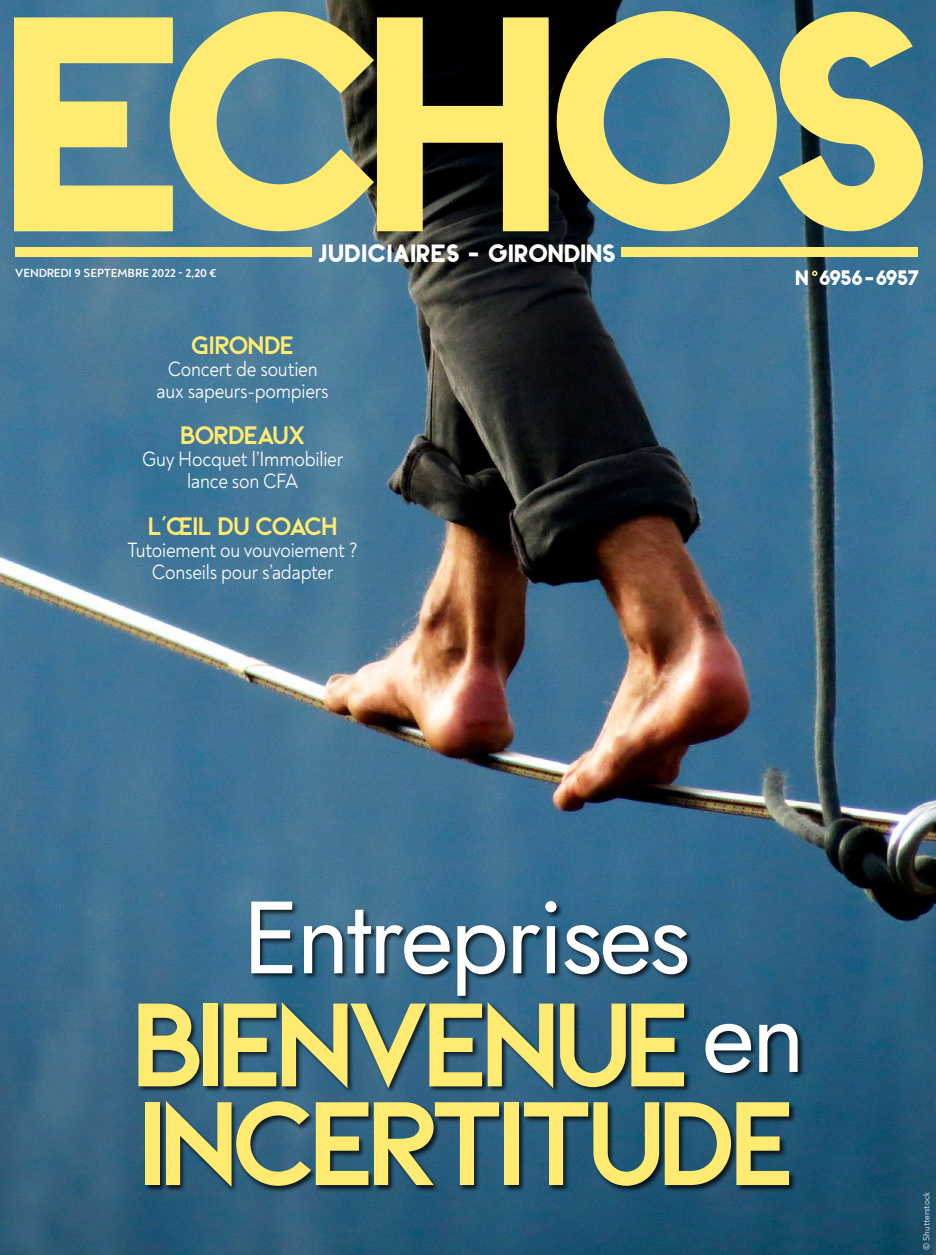
<style>
.page{position:relative;width:936px;height:1255px;background:#fff}
.page>*{position:absolute;margin:0;border:0;box-sizing:border-box;transform-origin:0 0}
.ARTICLE_Accroche{font:700 125.7px/98.6px "Kiona";letter-spacing:-.105em;color:#ffeb72}
.ARTICLE_Accroche-2{font:102.3px "Jost";letter-spacing:-.03em;color:#fff}
.t1{font:700 26.85px "Kiona";letter-spacing:-.07em;color:#ffeb72}
.t2{font:700 26.85px "Kiona";letter-spacing:-.09em;color:#ffeb72}
.t3{font:24.3px "Bonkers";letter-spacing:-.035em;color:#fff}
.t4{font:21px/21.9px "Noah";letter-spacing:-.01em;color:#fff;text-align:center;scale:.9 1}
.t5{font:20.4px "Bonkers";letter-spacing:-.045em;color:#fff}
.t6{font:700 12px "Noah";letter-spacing:.005em;color:#fff}
.Credit_photo{font:9px "Noah";color:#fff}
.s1{font-family:"Jost";font-weight:400;font-size:102.3px;color:#fff}
</style>
<div class="page">
<img style="left:0;top:0;width:935px;height:1254px">
<div style="left:15px;top:248px;width:296px;height:9px;background:#ffeb72"></div>
<div style="left:621px;top:248px;width:296px;height:9px;background:#ffeb72"></div>
<svg style="left:812px;top:271px;width:5px;height:5px"></svg>
<svg style="left:377px;top:11px;width:546px;height:220px;background:#9ea266"></svg>
<svg style="left:14px;top:11px;width:360px;height:220px;background:#adb67e"></svg>
<div style="left:137px;top:901px;width:668px;height:292px;background:#000;opacity:.75"></div>
<p class="t3" style="left:319px;top:238px;width:299px">JUDICIAIRES - GIRONDINS</p>
<p class="t6" style="left:15px;top:266px;width:203px">VENDREDI 9 SEPTEMBRE 2022 - 2,20 €</p>
<p class="t5" style="left:796px;top:265px;width:126px">N 6956-6957</p>
<p class="t1" style="left:191px;top:329px;width:105px">GIRONDE</p>
<p class="t4" style="left:157px;top:358px;width:193px">Concert de soutien aux sapeurs-pompiers</p>
<p class="t1" style="left:179px;top:419px;width:128px">BORDEAUX</p>
<p class="t4" style="left:142px;top:448px;width:225px">Guy Hocquet l’Immobilier lance son CFA</p>
<p class="t2" style="left:147px;top:510px;width:193px">L’ŒIL DU COACH</p>
<p class="t4" style="left:128px;top:539px;width:257px">Tutoiement ou vouvoiement ?<br>Conseils pour s’adapter</p>
<p class="ARTICLE_Accroche-2" style="left:243px;top:867px;width:449px">Entreprises</p>
<p class="ARTICLE_Accroche" style="left:128px;top:992px;width:678px">BIENVENUE <span class="s1">en<br></span>INCERTITUDE</p>
<p class="Credit_photo" style="left:921px;top:1249px;width:59px;rotate:-90deg">© Shutterstock</p>
</div>
